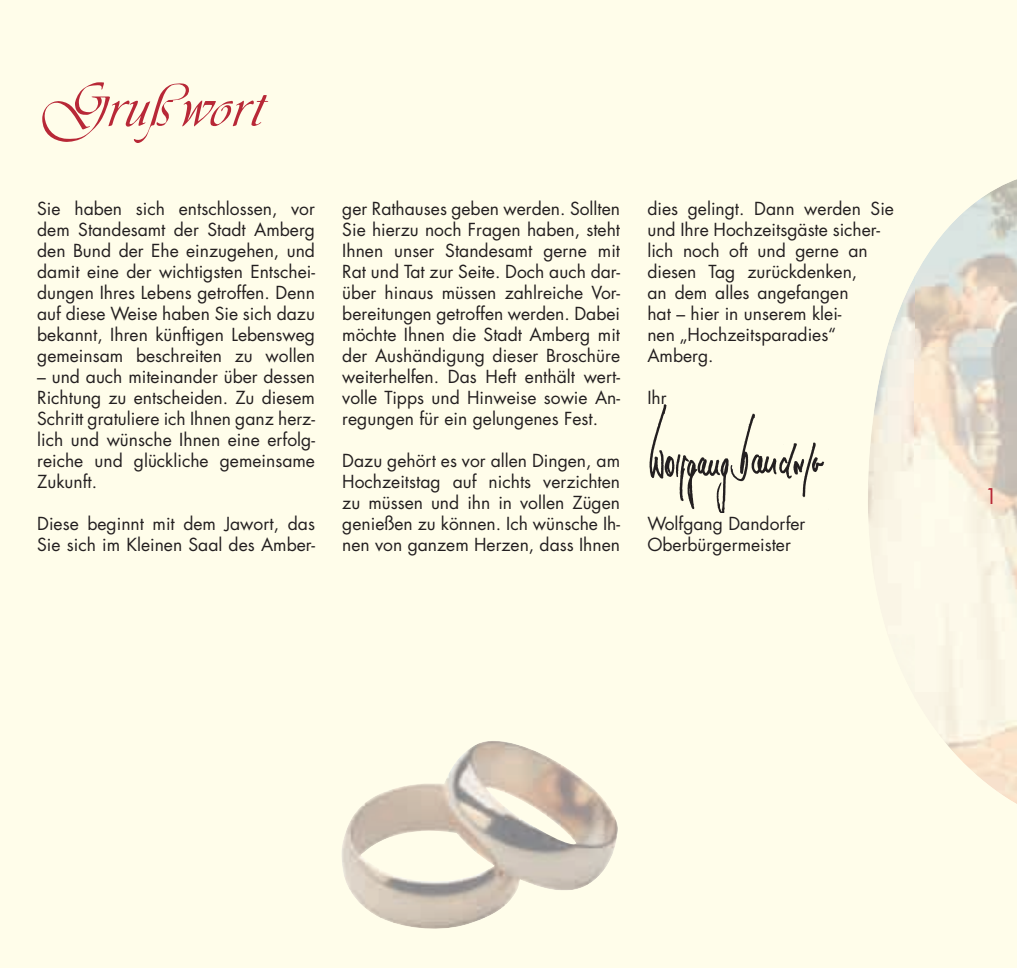
<style>
.page{position:relative;width:1017px;height:968px;background:#fff}
.page>*{position:absolute;margin:0;border:0;box-sizing:border-box;transform-origin:0 0}
.t1{font:59.5px "Vivaldi";color:#b82837}
.t2{font:21px "Futura";color:#b82837}
.t3{font:17.5px/21px "Futura";color:#231f20;text-align:justify}
</style>
<div class="page">
<div style="left:0;top:0;width:1017px;height:967px;background:#fffdea"></div>
<img style="left:915px;top:179px;width:102px;height:625px">
<img style="left:868px;top:276px;width:47px;height:252px">
<img style="left:649px;top:404px;width:176px;height:109px">
<img style="left:342px;top:741px;width:276px;height:188px">
<h1 class="t1" style="left:37px;top:84px;width:223px">Grußwort</h1>
<p class="t3" style="left:37px;top:200px;width:279px">Sie haben sich entschlossen, vor dem Standesamt der Stadt Amberg den Bund der Ehe einzugehen, und damit eine der wichtigsten Entschei&shy;dungen Ihres Lebens getroffen. Denn auf diese Weise haben Sie sich dazu bekannt, Ihren künftigen Lebensweg gemeinsam beschreiten zu wollen</p>
<p class="t3" style="left:37px;top:368px;width:279px">– und auch miteinander über dessen Richtung zu entscheiden. Zu diesem Schritt gratuliere ich Ihnen ganz herz&shy;lich und wünsche Ihnen eine erfolg&shy;reiche und glückliche gemeinsame Zukunft.</p>
<p class="t3" style="left:37px;top:515px;width:279px">Diese beginnt mit dem Jawort, das<br>Sie sich im Kleinen Saal des Amber-</p>
<p class="t3" style="left:342px;top:200px;width:279px">ger Rathauses geben werden. Sollten Sie hierzu noch Fragen haben, steht Ihnen unser Standesamt gerne mit Rat und Tat zur Seite. Doch auch dar&shy;über hinaus müssen zahlreiche Vor&shy;bereitungen getroffen werden. Dabei möchte Ihnen die Stadt Amberg mit der Aushändigung dieser Broschüre weiterhelfen. Das Heft enthält wert&shy;volle Tipps und Hinweise sowie An&shy;regungen für ein gelungenes Fest.</p>
<p class="t3" style="left:342px;top:452px;width:279px">Dazu gehört es vor allen Dingen, am Hochzeitstag auf nichts verzichten zu müssen und ihn in vollen Zügen genießen zu können. Ich wünsche Ih&shy;nen von ganzem Herzen, dass Ihnen</p>
<p class="t3" style="left:647px;top:200px;width:248px;text-align:left">dies gelingt. Dann werden Sie und Ihre Hochzeitsgäste sicher&shy;lich noch oft und gerne an diesen Tag zurückdenken,<br>an dem alles angefangen<br>hat – hier in unserem klei-<br>nen „Hochzeitsparadies“<br>Amberg.</p>
<p class="t3" style="left:647px;top:389px;width:21px">Ihr</p>
<p class="t3" style="left:647px;top:515px;width:160px">Wolfgang Dandorfer<br>Oberbürgermeister</p>
<p class="t2" style="left:985px;top:487px;width:14px">1</p>
</div>
